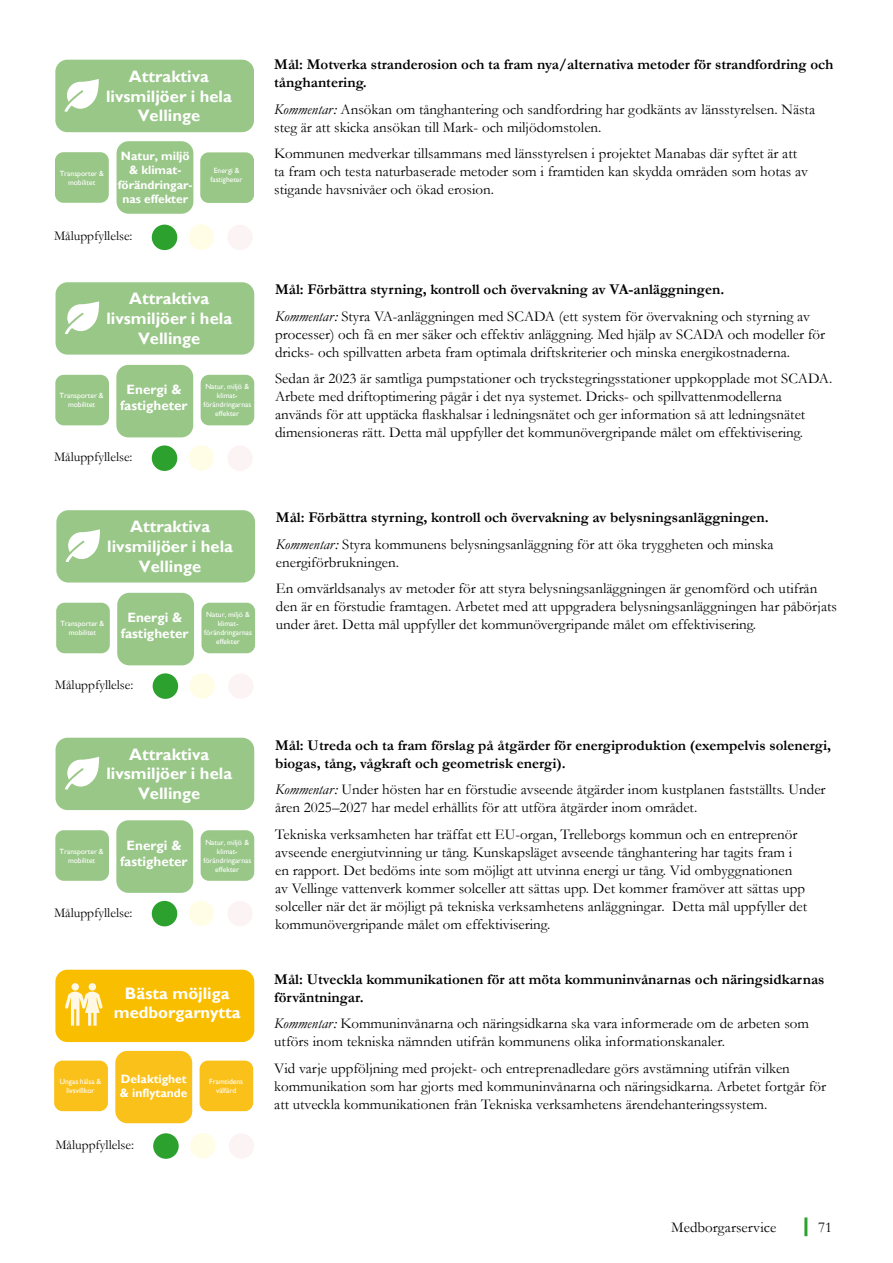
<style>
.page{position:relative;width:893px;height:1263px;background:#fff}
.page>*{position:absolute;margin:0;border:0;box-sizing:border-box;transform-origin:0 0}
.t1{font:700 16.5px/19.8px "Gill Sans";color:#fff;text-align:center}
.t2{font:15px/18px "Garamond";color:#000}
.t3{font:700 15px/18px "Garamond";color:#000}
.t4{font:13.5px "Garamond";color:#000}
.t5{font:700 13.5px/16.2px "Gill Sans";color:#fff;text-align:center}
.t6{font:700 12px/14.4px "Gill Sans";color:#fff;text-align:center}
.t7{font:7.5px/9px "Gill Sans";color:#fff;text-align:center}
.s1{font-style:italic}
.s2{font-weight:700}
.s3{font-weight:400;font-style:italic}
.s4{font-weight:400}
</style>
<div class="page">
<hr style="left:804px;top:1217px;width:3px;height:19px;background:#2da12e">
<div style="left:152px;top:225px;width:25px;height:25px;background:#2da12e;border-radius:50%"></div>
<div style="left:189px;top:224px;width:25px;height:26px;background:#fffde6;border-radius:50%"></div>
<div style="left:227px;top:225px;width:26px;height:25px;background:#fcf3f4;border-radius:50%"></div>
<div style="left:200px;top:152px;width:54px;height:51px;background:#99c788"></div>
<div style="left:117px;top:141px;width:76px;height:73px;background:#99c788"></div>
<svg style="left:55px;top:152px;width:54px;height:51px;background:#9cc88c"></svg>
<div style="left:55px;top:60px;width:199px;height:72px;background:#99c788"></div>
<div style="left:152px;top:445px;width:25px;height:26px;background:#2da12e;border-radius:50%"></div>
<div style="left:189px;top:445px;width:25px;height:26px;background:#fffde6;border-radius:50%"></div>
<div style="left:227px;top:445px;width:26px;height:26px;background:#fcf3f4;border-radius:50%"></div>
<div style="left:116px;top:365px;width:77px;height:72px;background:#99c788"></div>
<div style="left:55px;top:375px;width:54px;height:50px;background:#99c788"></div>
<div style="left:201px;top:375px;width:53px;height:50px;background:#99c788"></div>
<svg style="left:56px;top:282px;width:198px;height:73px;background:#9fca8f"></svg>
<div style="left:153px;top:673px;width:25px;height:26px;background:#2da12e;border-radius:50%"></div>
<div style="left:189px;top:673px;width:26px;height:26px;background:#fffde6;border-radius:50%"></div>
<div style="left:228px;top:673px;width:26px;height:26px;background:#fcf3f4;border-radius:50%"></div>
<div style="left:117px;top:593px;width:77px;height:72px;background:#99c788"></div>
<div style="left:56px;top:603px;width:54px;height:50px;background:#99c788"></div>
<div style="left:201px;top:603px;width:54px;height:50px;background:#99c788"></div>
<svg style="left:56px;top:510px;width:199px;height:72px;background:#9fca8f"></svg>
<div style="left:152px;top:901px;width:25px;height:25px;background:#2da12e;border-radius:50%"></div>
<div style="left:189px;top:900px;width:25px;height:26px;background:#fffde6;border-radius:50%"></div>
<div style="left:227px;top:901px;width:26px;height:25px;background:#fcf3f4;border-radius:50%"></div>
<div style="left:116px;top:820px;width:77px;height:73px;background:#99c788"></div>
<svg style="left:55px;top:830px;width:54px;height:51px;background:#9cc98c"></svg>
<div style="left:201px;top:830px;width:53px;height:51px;background:#99c788"></div>
<div style="left:56px;top:738px;width:198px;height:72px;background:#99c788"></div>
<div style="left:115px;top:1051px;width:77px;height:72px;background:#fbc11b"></div>
<svg style="left:54px;top:1060px;width:54px;height:51px;background:#fbc323"></svg>
<div style="left:200px;top:1060px;width:53px;height:51px;background:#fbc11b"></div>
<svg style="left:55px;top:970px;width:199px;height:72px;background:#f9c10f"></svg>
<div style="left:153px;top:1133px;width:26px;height:26px;background:#2da12e;border-radius:50%"></div>
<div style="left:190px;top:1133px;width:25px;height:25px;background:#fffde6;border-radius:50%"></div>
<div style="left:229px;top:1133px;width:25px;height:26px;background:#fcf3f4;border-radius:50%"></div>
<p class="t1" style="left:106px;top:67px;width:127px">Attraktiva livsmiljöer i hela<br>Vellinge</p>
<p class="t7" style="left:60px;top:169px;width:45px">Transporter &amp; mobilitet</p>
<p class="t6" style="left:118px;top:149px;width:76px">Natur, miljö &amp; klimat&shy;förändringar&shy;nas effekter</p>
<p class="t4" style="left:54px;top:227px;width:80px">Måluppfyllelse:</p>
<p class="t7" style="left:211px;top:166px;width:33px">Energi &amp; fastigheter</p>
<p class="t1" style="left:106px;top:289px;width:127px">Attraktiva livsmiljöer i hela<br>Vellinge</p>
<p class="t7" style="left:60px;top:391px;width:45px">Transporter &amp; mobilitet</p>
<p class="t7" style="left:203px;top:382px;width:49px">Natur, miljö &amp; klimat&shy;förändringarnas effekter</p>
<p class="t5" style="left:120px;top:382px;width:69px">Energi &amp; fastigheter</p>
<p class="t4" style="left:54px;top:448px;width:80px">Måluppfyllelse:</p>
<p class="t1" style="left:107px;top:517px;width:127px">Attraktiva livsmiljöer i hela<br>Vellinge</p>
<p class="t7" style="left:60px;top:619px;width:45px">Transporter &amp; mobilitet</p>
<p class="t7" style="left:204px;top:610px;width:49px">Natur, miljö &amp; klimat&shy;förändringarnas effekter</p>
<p class="t5" style="left:121px;top:610px;width:69px">Energi &amp; fastigheter</p>
<p class="t4" style="left:55px;top:676px;width:80px">Måluppfyllelse:</p>
<p class="t1" style="left:106px;top:745px;width:127px">Attraktiva livsmiljöer i hela<br>Vellinge</p>
<p class="t7" style="left:60px;top:847px;width:45px">Transporter &amp; mobilitet</p>
<p class="t7" style="left:203px;top:838px;width:49px">Natur, miljö &amp; klimat&shy;förändringarnas effekter</p>
<p class="t5" style="left:120px;top:837px;width:69px">Energi &amp; fastigheter</p>
<p class="t4" style="left:54px;top:903px;width:80px">Måluppfyllelse:</p>
<p class="t1" style="left:114px;top:983px;width:128px">Bästa möjliga medborgarnytta</p>
<p class="t6" style="left:120px;top:1072px;width:69px;text-align:left">Delaktighet &amp; inflytande</p>
<p class="t7" style="left:60px;top:1077px;width:43px">Ungas hälsa &amp; livsvillkor</p>
<p class="t7" style="left:209px;top:1077px;width:35px">Framtidens välfärd</p>
<p class="t4" style="left:55px;top:1135px;width:80px">Måluppfyllelse:</p>
<p class="t3" style="left:274px;top:56px;width:561px">Mål: Motverka stranderosion och ta fram nya/alternativa metoder för strandfordring och tånghantering.</p>
<p class="t2" style="left:274px;top:100px;width:542px"><span class="s1">Kommentar:</span> Ansökan om tånghantering och sandfordring har godkänts av länsstyrelsen. Nästa steg är att skicka ansökan till Mark- och miljödomstolen.</p>
<p class="t2" style="left:274px;top:144px;width:535px">Kommunen medverkar tillsammans med länsstyrelsen i projektet Manabas där syftet är att ta fram och testa naturbaserade metoder som i framtiden kan skydda områden som hotas av stigande havsnivåer och ökad erosion.</p>
<p class="t2" style="left:275px;top:276px;width:536px;line-height:26.5px"><span class="s2">Mål: Förbättra styrning, kontroll och övervakning av VA-anläggningen.<br></span><span class="s1">Kommentar:</span> Styra VA-anläggningen med SCADA (ett system för övervakning och styrning av</p>
<p class="t2" style="left:275px;top:324px;width:552px">processer) och få en mer säker och effektiv anläggning. Med hjälp av SCADA och modeller för dricks- och spillvatten arbeta fram optimala driftskriterier och minska energikostnaderna.</p>
<p class="t2" style="left:275px;top:369px;width:559px">Sedan år 2023 är samtliga pumpstationer och tryckstegringsstationer uppkopplade mot SCADA.<br>Arbete med driftoptimering pågår i det nya systemet. Dricks- och spillvattenmodellerna används för att upptäcka flaskhalsar i ledningsnätet och ger information så att ledningsnätet dimensioneras rätt. Detta mål uppfyller det kommunövergripande målet om effektivisering.</p>
<p class="t3" style="left:276px;top:504px;width:499px;line-height:26.5px">Mål: Förbättra styrning, kontroll och övervakning av belysningsanläggningen.<br><span class="s3">Kommentar:</span> <span class="s4">Styra kommunens belysningsanläggning för att öka tryggheten och minska</span></p>
<p class="t2" style="left:276px;top:548px;width:543px;line-height:26.5px">energiförbrukningen.<br>En omvärldsanalys av metoder för att styra belysningsanläggningen är genomförd och utifrån</p>
<p class="t2" style="left:276px;top:597px;width:562px">den är en förstudie framtagen. Arbetet med att uppgradera belysningsanläggningen har påbörjats under året. Detta mål uppfyller det kommunövergripande målet om effektivisering.</p>
<p class="t3" style="left:275px;top:736px;width:558px">Mål: Utreda och ta fram förslag på åtgärder för energiproduktion (exempelvis solenergi, biogas, tång, vågkraft och geometrisk energi).</p>
<p class="t2" style="left:275px;top:780px;width:552px"><span class="s1">Kommentar:</span> Under hösten har en förstudie avseende åtgärder inom kustplanen fastställts. Under åren 2025–2027 har medel erhållits för att utföra åtgärder inom området.</p>
<p class="t2" style="left:275px;top:824px;width:534px">Tekniska verksamheten har träffat ett EU-organ, Trelleborgs kommun och en entreprenör avseende energiutvinning ur tång. Kunskapsläget avseende tånghantering har tagits fram i en rapport. Det bedöms inte som möjligt att utvinna energi ur tång. Vid ombyggnationen av Vellinge vattenverk kommer solceller att sättas upp. Det kommer framöver att sättas upp solceller när det är möjligt på tekniska verksamhetens anläggningar. Detta mål uppfyller det kommunövergripande målet om effektivisering.</p>
<p class="t3" style="left:274px;top:970px;width:552px">Mål: Utveckla kommunikationen för att möta kommuninvånarnas och näringsidkarnas förväntningar.</p>
<p class="t2" style="left:274px;top:1014px;width:536px"><span class="s1">Kommentar:</span> Kommuninvånarna och näringsidkarna ska vara informerade om de arbeten som utförs inom tekniska nämnden utifrån kommunens olika informationskanaler.</p>
<p class="t2" style="left:274px;top:1058px;width:553px">Vid varje uppföljning med projekt- och entreprenadledare görs avstämning utifrån vilken kommunikation som har gjorts med kommuninvånarna och näringsidkarna. Arbetet fortgår för att utveckla kommunikationen från Tekniska verksamhetens ärendehanteringssystem.</p>
<p class="t2" style="left:671px;top:1218px;width:106px">Medborgarservice</p>
<p class="t2" style="left:818px;top:1218px;width:16px">71</p>
</div>
